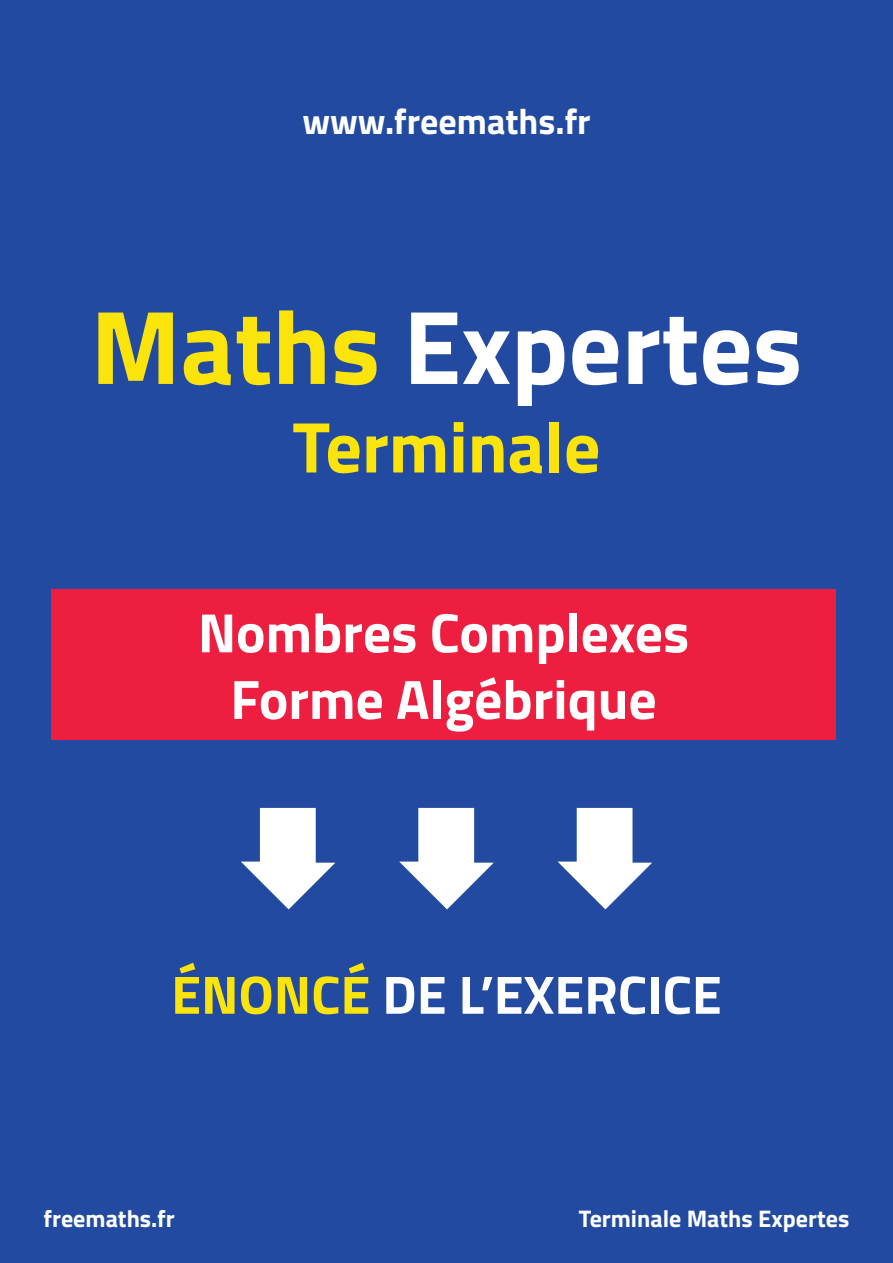
<style>
.page{position:relative;width:893px;height:1263px;background:#214aa0}
.page>*{position:absolute;margin:0;border:0;box-sizing:border-box;transform-origin:0 0}
.t1{font:700 105px "Titillium";color:#fff}
.t2{font:700 72px "Titillium";color:#fbe30c}
.t3{font:700 55.5px "Titillium";color:#fff}
.t4{font:700 54px "Titillium";color:#fff}
.t5{font:700 36px "Titillium";color:#fff}
.t6{font:700 24px "Titillium";color:#fff}
.s1{color:#fbe30c}
</style>
<div class="page">
<svg style="left:241px;top:808px;width:94px;height:101px"></svg>
<svg style="left:399px;top:808px;width:95px;height:101px"></svg>
<svg style="left:558px;top:808px;width:94px;height:101px"></svg>
<div style="left:51px;top:589px;width:785px;height:151px;background:#ed1e40"></div>
<h3 class="t5" style="left:302px;top:94px;width:290px">www.freemaths.fr</h3>
<h1 class="t1" style="left:91px;top:267px;width:713px"><span class="s1">Maths</span> Expertes</h1>
<h2 class="t2" style="left:292px;top:392px;width:310px">Terminale</h2>
<p class="t3" style="left:198px;top:590px;width:493px">Nombres Complexes</p>
<p class="t3" style="left:230px;top:657px;width:428px">Forme Algébrique</p>
<h3 class="t4" style="left:171px;top:953px;width:552px"><span class="s1">ÉNONCÉ</span> DE L’EXERCICE</h3>
<p class="t6" style="left:44px;top:1200px;width:133px">freemaths.fr</p>
<p class="t6" style="left:579px;top:1200px;width:272px">Terminale Maths Expertes</p>
</div>
